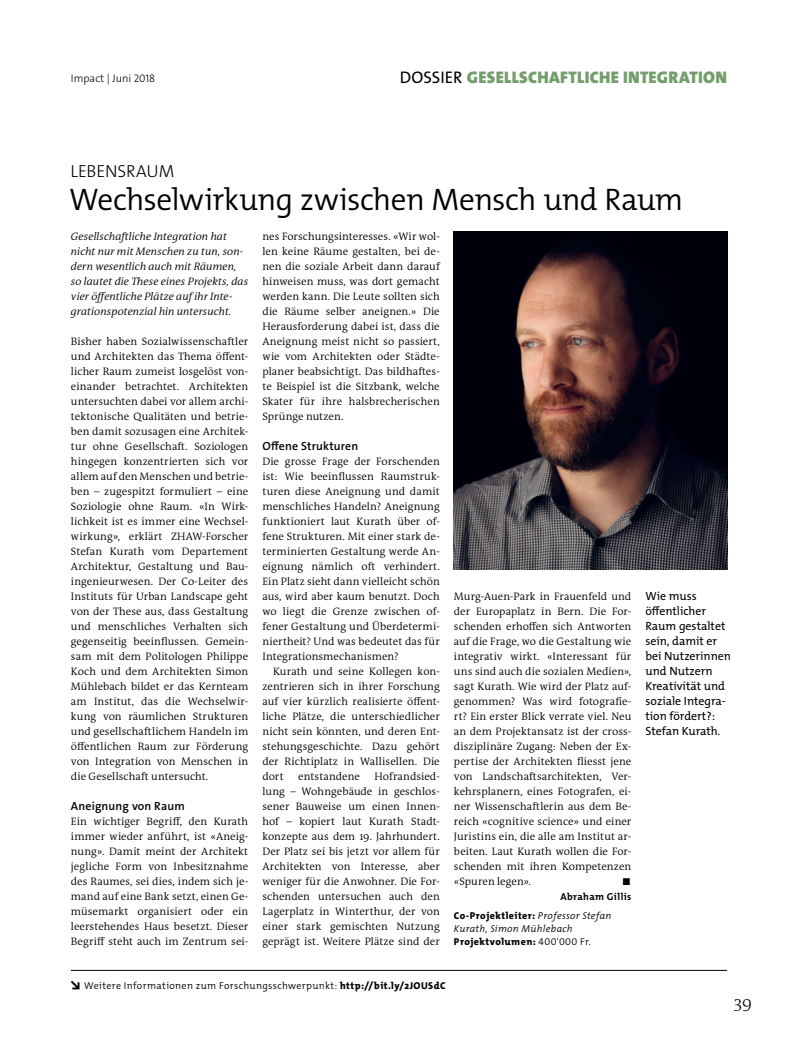
<style>
.page{position:relative;width:798px;height:1063px;background:#fff}
.page>*{position:absolute;margin:0;border:0;box-sizing:border-box;transform-origin:0 0}
.t1{font:300 31.25px "The Mix Os F";letter-spacing:-.02em;color:#000}
.t2{font:300 17.5px "The Sans Os F";letter-spacing:-.01em;color:#000}
.t3{font:300 17.5px "The Antiqua B W3";color:#000}
.t4{font:900 16.88px "The Sans Os F";letter-spacing:.02em;color:#739e6b}
.t5{font:11.88px/15px "The Mix Os F";color:#000}
.t6{font:600 11.88px "The Sans Os F";letter-spacing:.015em;color:#000}
.t7{font:300 11px "The Sans Os F";color:#000}
.t8{font:300 10.88px/15px "The Antiqua B W4";letter-spacing:.005em;color:#000;text-align:justify}
.t9{font:italic 300 10.88px/15px "The Antiqua B W4";letter-spacing:.005em;color:#000}
.t10{font:italic 300 10px/12.8px "The Mix Os F";letter-spacing:.03em;color:#000}
.t11{font:300 10px "The Mix Os F";letter-spacing:.035em;color:#000}
.t12{font:700 10px "The Mix Os F";letter-spacing:.035em;color:#000}
.t13{font:800 10px "The Mix Os F";color:#000}
.s1{font-weight:400;color:#000}
.s2{font-weight:800;font-style:normal}
.s3{font-style:normal}
.s4{font-weight:900;font-size:11.88px}
.s5{font-weight:800}
</style>
<div class="page">
<img style="left:454px;top:232px;width:272px;height:338px">
<hr style="left:71px;top:970px;width:655px;height:1px;background:#000">
<p class="t7" style="left:71px;top:72px;width:86px">Impact | Juni 2018</p>
<h3 class="t4" style="left:400px;top:67px;width:328px"><span class="s1">DOSSIER</span> GESELLSCHAFTLICHE INTEGRATION</h3>
<h2 class="t2" style="left:70px;top:160px;width:105px">LEBENSRAUM</h2>
<h1 class="t1" style="left:69px;top:180px;width:615px">Wechselwirkung zwischen Mensch und Raum</h1>
<p class="t9" style="left:71px;top:229px;width:179px">Gesellschaftliche Integration hat nicht nur mit Menschen zu tun, son&shy;dern wesentlich auch mit Räumen, so lautet die These eines Projekts, das vier öffentliche Plätze auf ihr Inte&shy;grationspotenzial hin untersucht.</p>
<p class="t8" style="left:71px;top:334px;width:179px">Bisher haben Sozialwissenschaftler und Architekten das Thema öffent&shy;licher Raum zumeist losgelöst von&shy;einander betrachtet. Architekten untersuchten dabei vor allem archi&shy;tektonische Qualitäten und betrie&shy;ben damit sozusagen eine Architek&shy;tur ohne Gesellschaft. Soziologen hingegen konzentrierten sich vor allem auf den Menschen und betrie&shy;ben – zugespitzt formuliert – eine Soziologie ohne Raum. «In Wirk&shy;lichkeit ist es immer eine Wechsel&shy;wirkung», erklärt ZHAW-Forscher Stefan Kurath vom Departement Architektur, Gestaltung und Bau&shy;ingenieurwesen. Der Co-Leiter des Instituts für Urban Landscape geht von der These aus, dass Gestaltung und menschliches Verhalten sich gegenseitig beeinflussen. Gemein&shy;sam mit dem Politologen Philippe Koch und dem Architekten Simon Mühlebach bildet er das Kernteam am Institut, das die Wechselwir&shy;kung von räumlichen Strukturen und gesellschaftlichem Handeln im öffentlichen Raum zur Förderung von Integration von Menschen in die Gesellschaft untersucht.</p>
<p class="t6" style="left:71px;top:798px;width:115px">Aneignung von Raum</p>
<p class="t8" style="left:71px;top:814px;width:179px">Ein wichtiger Begriff, den Kurath immer wieder anführt, ist «Aneig&shy;nung». Damit meint der Architekt jegliche Form von Inbesitznahme des Raumes, sei dies, indem sich je&shy;mand auf eine Bank setzt, einen Ge&shy;müsemarkt organisiert oder ein leerstehendes Haus besetzt. Dieser Begriff steht auch im Zentrum sei-</p>
<p class="t8" style="left:262px;top:229px;width:179px">nes Forschungsinteresses. «Wir wol&shy;len keine Räume gestalten, bei de&shy;nen die soziale Arbeit dann darauf hinweisen muss, was dort gemacht werden kann. Die Leute sollten sich die Räume selber aneignen.» Die Herausforderung dabei ist, dass die Aneignung meist nicht so passiert, wie vom Architekten oder Städte&shy;planer beabsichtigt. Das bildhaftes&shy;te Beispiel ist die Sitzbank, welche Skater für ihre halsbrecherischen Sprünge nutzen.</p>
<p class="t6" style="left:262px;top:438px;width:97px">Offene Strukturen</p>
<p class="t8" style="left:262px;top:454px;width:179px">Die grosse Frage der Forschenden ist: Wie beeinflussen Raumstruk&shy;turen diese Aneignung und damit menschliches Handeln? Aneignung funktioniert laut Kurath über of&shy;fene Strukturen. Mit einer stark de&shy;terminierten Gestaltung werde An&shy;eignung nämlich oft verhindert.<br>Ein Platz sieht dann vielleicht schön aus, wird aber kaum benutzt. Doch wo liegt die Grenze zwischen of&shy;fener Gestaltung und Überdetermi&shy;niertheit? Und was bedeutet das für Integrationsmechanismen?</p>
<p class="t8" style="left:262px;top:664px;width:179px;text-indent:11px">Kurath und seine Kollegen kon&shy;zentrieren sich in ihrer Forschung auf vier kürzlich realisierte öffent&shy;liche Plätze, die unterschiedlicher nicht sein könnten, und deren Ent&shy;stehungsgeschichte. Dazu gehört der Richtiplatz in Wallisellen. Die dort</p>
<p class="t8" style="left:262px;top:769px;width:179px;text-indent:112px">Hofrandsied&shy;lung – Wohngebäude in geschlos&shy;sener Bauweise um einen Innen&shy;hof – kopiert laut Kurath Stadt&shy;konzepte aus dem 19. Jahrhundert.<br>Der Platz sei bis jetzt vor allem für Architekten von Interesse, aber weniger für die Anwohner. Die For&shy;schenden untersuchen auch den Lagerplatz in Winterthur, der von einer stark gemischten Nutzung geprägt ist. Weitere Plätze sind der</p>
<p class="t8" style="left:298px;top:769px;width:63px">entstandene</p>
<p class="t8" style="left:454px;top:589px;width:179px">Murg-Auen-Park in Frauenfeld und der Europaplatz in Bern. Die For&shy;schenden erhoffen sich Antworten auf die Frage, wo die Gestaltung wie integrativ wirkt. «Interessant für uns sind auch die sozialen Medien», sagt Kurath. Wie wird der Platz auf&shy;genommen? Was wird fotografie&shy;rt? Ein erster Blick verrate viel. Neu an dem Projektansatz ist der cross&shy;disziplinäre Zugang: Neben der Ex&shy;pertise der Architekten fliesst jene von Landschaftsarchitekten, Ver&shy;kehrsplanern, eines Fotografen, ei&shy;ner Wissenschaftlerin aus dem Be&shy;reich «cognitive science» und einer Juristins ein, die alle am Institut ar&shy;beiten. Laut Kurath wollen die For&shy;schenden mit ihren Kompetenzen «Spuren legen».</p>
<p class="t13" style="left:622px;top:875px;width:10px">◼</p>
<p class="t12" style="left:560px;top:890px;width:72px">Abraham Gillis</p>
<p class="t10" style="left:454px;top:910px;width:159px"><span class="s2">Co-Projektleiter:</span> Professor Stefan<br>Kurath, Simon Mühlebach<br><span class="s2">Projektvolumen:</span> <span class="s3">400'000 Fr.</span></p>
<p class="t11" style="left:71px;top:980px;width:376px"><span class="s4">↘</span> Weitere Informationen zum Forschungsschwerpunkt: <span class="s5">http://bit.ly/2JOUSdC</span></p>
<p class="t5" style="left:645px;top:589px;width:87px">Wie muss öffentlicher<br>Raum gestaltet sein, damit er bei Nutzerinnen und Nutzern<br>Kreativität und soziale Integra&shy;tion fördert?:<br>Stefan Kurath.</p>
<h2 class="t3" style="left:733px;top:994px;width:20px">39</h2>
</div>
